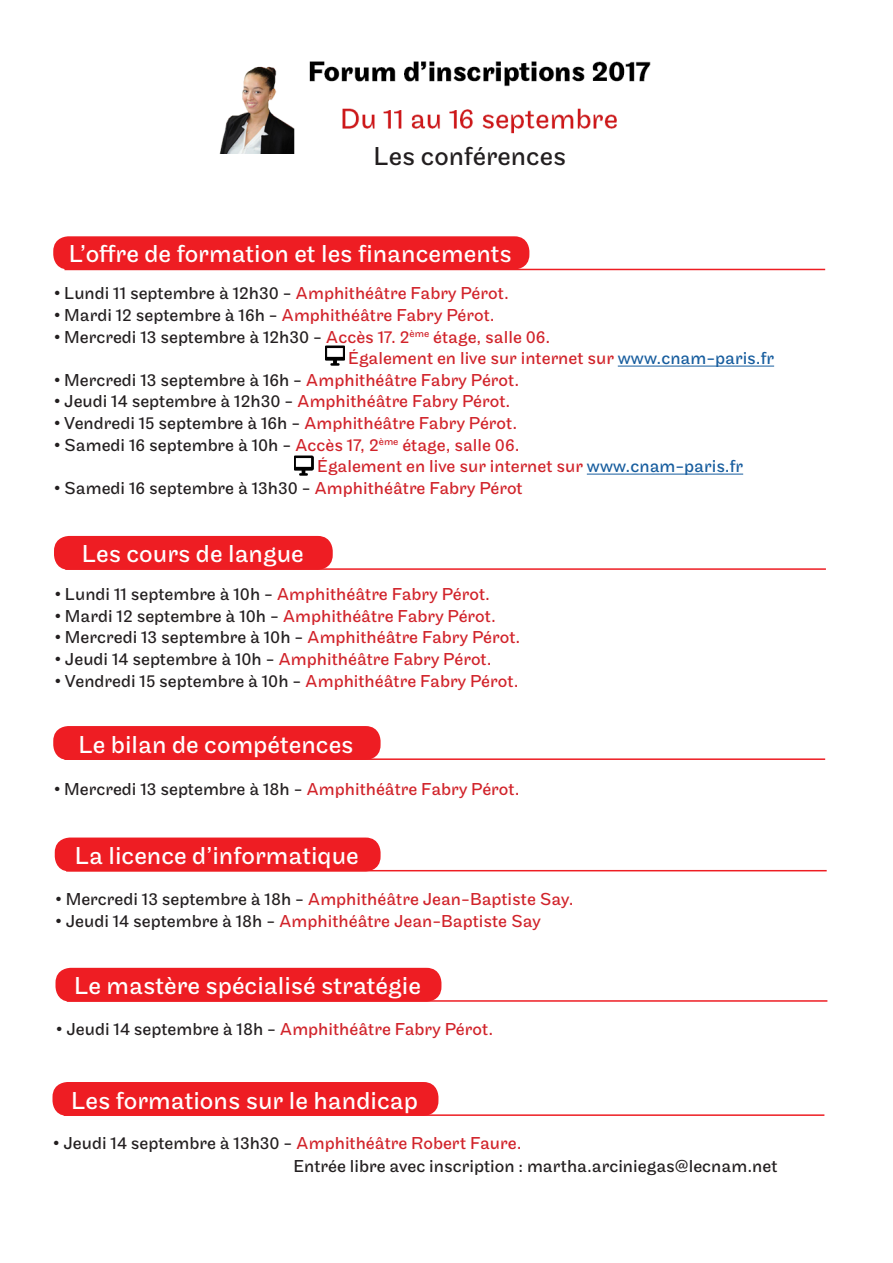
<style>
.page{position:relative;width:893px;height:1263px;background:#fff}
.page>*{position:absolute;margin:0;border:0;box-sizing:border-box;transform-origin:0 0}
.t1{font:27px "Maple";color:#231f20}
.t2{font:25.5px "Maple";color:#fff}
.t3{font:18px "Maple";color:#231f20}
.t4{font:18px "Maple";color:#d1232a}
.s1{color:#d1232a}
.s2{color:#231f20}
.s3{color:#175d9e}
</style>
<div class="page">
<img style="left:220px;top:61px;width:431px;height:92px">
<div style="left:54px;top:536px;width:279px;height:34px;background:#ee1d23;border-radius:15px"></div>
<hr style="left:65px;top:568px;width:761px;height:2px;background:#ee1d23">
<div style="left:53px;top:236px;width:476px;height:33px;background:#ee1d23;border-radius:15px"></div>
<hr style="left:65px;top:269px;width:760px;height:1px;background:#ee1d23">
<hr style="left:618px;top:366px;width:156px;height:1px;background:#175d9e">
<hr style="left:587px;top:474px;width:156px;height:1px;background:#175d9e">
<div style="left:53px;top:726px;width:328px;height:34px;background:#ee1d23;border-radius:15px"></div>
<hr style="left:65px;top:758px;width:760px;height:2px;background:#ee1d23">
<div style="left:55px;top:837px;width:326px;height:34px;background:#ee1d23;border-radius:15px"></div>
<hr style="left:66px;top:870px;width:761px;height:1px;background:#ee1d23">
<div style="left:52px;top:1082px;width:386px;height:34px;background:#ee1d23;border-radius:15px"></div>
<hr style="left:64px;top:1114px;width:760px;height:2px;background:#ee1d23">
<div style="left:56px;top:968px;width:385px;height:34px;background:#ee1d23;border-radius:15px"></div>
<hr style="left:67px;top:1000px;width:760px;height:2px;background:#ee1d23">
<img style="left:294px;top:455px;width:20px;height:20px">
<img style="left:325px;top:345px;width:20px;height:21px">
<p class="t1" style="left:374px;top:141px;width:194px">Les conférences</p>
<p class="t2" style="left:69px;top:240px;width:445px">L’offre de formation et les financements</p>
<p class="t3" style="left:54px;top:283px;width:456px">• Lundi 11 septembre à 12h30 - <span class="s1">Amphithéâtre Fabry Pérot.</span></p>
<p class="t4" style="left:54px;top:305px;width:442px"><span class="s2">• Mardi 12 septembre à 16h -</span> Amphithéâtre Fabry Pérot.</p>
<p class="t3" style="left:54px;top:326px;width:498px">• Mercredi 13 septembre à 12h30 - <span class="s1">Accès 17. 2</span><sup>ème</sup> <span class="s1">étage, salle 06.</span></p>
<p class="t4" style="left:348px;top:348px;width:427px">Également en live sur internet sur <span class="s3">www.cnam-paris.fr</span></p>
<p class="t3" style="left:54px;top:370px;width:467px">• Mercredi 13 septembre à 16h - <span class="s1">Amphithéâtre Fabry Pérot.</span></p>
<p class="t3" style="left:54px;top:391px;width:458px">• Jeudi 14 septembre à 12h30 - <span class="s1">Amphithéâtre Fabry Pérot.</span></p>
<p class="t3" style="left:54px;top:413px;width:465px">• Vendredi 15 septembre à 16h - <span class="s1">Amphithéâtre Fabry Pérot.</span></p>
<p class="t3" style="left:54px;top:434px;width:467px">• Samedi 16 septembre à 10h - <span class="s1">Accès 17, 2</span><sup>ème</sup> <span class="s1">étage, salle 06.</span></p>
<p class="t4" style="left:317px;top:456px;width:427px">Également en live sur internet sur <span class="s3">www.cnam-paris.fr</span></p>
<p class="t3" style="left:54px;top:478px;width:470px">• Samedi 16 septembre à 13h30 - <span class="s1">Amphithéâtre Fabry Pérot</span></p>
<p class="t2" style="left:82px;top:540px;width:224px">Les cours de langue</p>
<p class="t4" style="left:55px;top:584px;width:437px"><span class="s2">• Lundi 11 septembre à 10h -</span> Amphithéâtre Fabry Pérot.</p>
<p class="t4" style="left:55px;top:606px;width:443px"><span class="s2">• Mardi 12 septembre à 10h -</span> Amphithéâtre Fabry Pérot.</p>
<p class="t3" style="left:55px;top:627px;width:467px">• Mercredi 13 septembre à 10h - <span class="s1">Amphithéâtre Fabry Pérot.</span></p>
<p class="t4" style="left:55px;top:649px;width:438px"><span class="s2">• Jeudi 14 septembre à 10h -</span> Amphithéâtre Fabry Pérot.</p>
<p class="t3" style="left:55px;top:670px;width:465px">• Vendredi 15 septembre à 10h - <span class="s1">Amphithéâtre Fabry Pérot.</span></p>
<p class="t2" style="left:78px;top:730px;width:277px">Le bilan de compétences</p>
<p class="t3" style="left:54px;top:778px;width:467px">• Mercredi 13 septembre à 18h - <span class="s1">Amphithéâtre Fabry Pérot.</span></p>
<p class="t2" style="left:75px;top:841px;width:286px">La licence d’informatique</p>
<p class="t4" style="left:56px;top:889px;width:520px"><span class="s2">• Mercredi 13 septembre à 18h -</span> Amphithéâtre Jean-Baptiste Say.</p>
<p class="t4" style="left:56px;top:910px;width:487px"><span class="s2">• Jeudi 14 septembre à 18h -</span> Amphithéâtre Jean-Baptiste Say</p>
<p class="t2" style="left:74px;top:971px;width:348px">Le mastère spécialisé stratégie</p>
<p class="t4" style="left:56px;top:1019px;width:438px"><span class="s2">• Jeudi 14 septembre à 18h -</span> Amphithéâtre Fabry Pérot.</p>
<p class="t2" style="left:71px;top:1086px;width:348px">Les formations sur le handicap</p>
<p class="t3" style="left:53px;top:1133px;width:470px">• Jeudi 14 septembre à 13h30 - <span class="s1">Amphithéâtre Robert Faure.</span></p>
<p class="t3" style="left:293px;top:1155px;width:486px">Entrée libre avec inscription : martha.arciniegas@lecnam.net</p>
</div>
